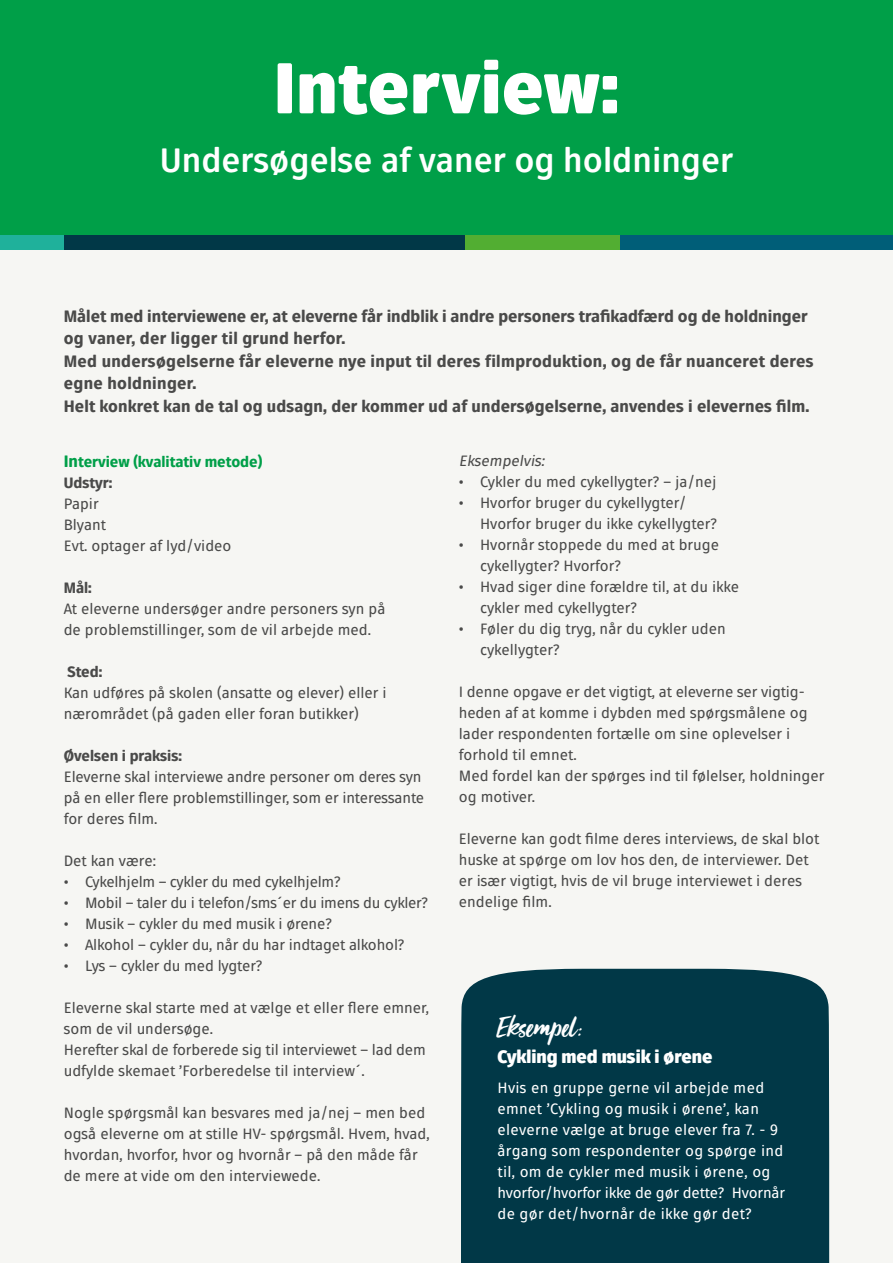
<style>
.page{position:relative;width:893px;height:1263px;background:#fff}
.page>*{position:absolute;margin:0;border:0;box-sizing:border-box;transform-origin:0 0}
.t1{font:900 71.7px "Fuse V.2 Display";letter-spacing:.015em;color:#fff}
.t2{font:700 33.9px "Fuse V.2 Display";color:#fff}
.t3{font:31.5px "Viva Beautiful Pro B";color:#fff}
.t4{font:900 18px "Fuse V.2 Display";color:#fff}
.t5{font:800 16.5px/22.5px "Fuse V.2 Display";letter-spacing:.01em;color:#4a4a49}
.t6{font:15px/21px "Fuse V.2 Display";color:#4a4a49}
.t7{font:15px/21px "Fuse V.2 Display";letter-spacing:.02em;color:#fff}
.t8{font:15px "Fuse V.2 Display";letter-spacing:-.02em;color:#4a4a49}
.t9{font:800 15px/21px "Fuse V.2 Display";color:#009f48}
.t10{font:800 15px "Fuse V.2 Display";color:#4a4a49}
.t11{font:italic 15px "Fuse V.2 Display";color:#4a4a49}
.s1{font-size:16.5px}
.s2{color:#4a4a49}
</style>
<div class="page">
<div style="left:0;top:243px;width:893px;height:1020px;background:#f6f6f3"></div>
<div style="left:0;top:0;width:893px;height:243px;background:#009f48"></div>
<div style="left:443px;top:235px;width:200px;height:15px;background:#52ae32"></div>
<div style="left:620px;top:235px;width:273px;height:15px;background:#005e78"></div>
<div style="left:0;top:235px;width:90px;height:15px;background:#1fb19b"></div>
<div style="left:64px;top:235px;width:400px;height:15px;background:#013847"></div>
<div style="left:461px;top:969px;width:368px;height:294px;background:#013847"></div>
<h1 class="t1" style="left:274px;top:40px;width:346px">Interview:</h1>
<h2 class="t2" style="left:160px;top:139px;width:575px">Undersøgelse af vaner og holdninger</h2>
<p class="t5" style="left:64px;top:305px;width:751px">Målet med interviewene er, at eleverne får indblik i andre personers trafikadfærd og de holdninger og vaner, der ligger til grund herfor.<br>Med undersøgelserne får eleverne nye input til deres filmproduktion, og de får nuanceret deres egne holdninger.<br>Helt konkret kan de tal og udsagn, der kommer ud af undersøgelserne, anvendes i elevernes film.</p>
<p class="t9" style="left:64px;top:452px;width:200px"><span class="s1">In</span>terview (kvalitativ metode)<br><span class="s2">Udstyr:</span></p>
<p class="t6" style="left:64px;top:494px;width:169px">Papir<br>Blyant<br>Evt. optager af lyd/video</p>
<p class="t10" style="left:64px;top:578px;width:30px">Mål:</p>
<p class="t6" style="left:64px;top:599px;width:323px">At eleverne undersøger andre personers syn på de problemstillinger, som de vil arbejde med.</p>
<p class="t10" style="left:67px;top:662px;width:36px">Sted:</p>
<p class="t6" style="left:64px;top:683px;width:324px">Kan udføres på skolen (ansatte og elever) eller i nærområdet (på gaden eller foran butikker)</p>
<p class="t10" style="left:64px;top:746px;width:120px">Øvelsen i praksis:</p>
<p class="t6" style="left:64px;top:767px;width:362px">Eleverne skal interviewe andre personer om deres syn på en eller flere problemstillinger, som er interessante for deres film.</p>
<p class="t6" style="left:64px;top:851px;width:94px">Det kan være:</p>
<p class="t8" style="left:64px;top:873px;width:278px">• Cykelhjelm – cykler du med cykelhjelm?</p>
<p class="t8" style="left:64px;top:894px;width:366px">• Mobil – taler du i telefon/sms´er du imens du cykler?</p>
<p class="t6" style="left:64px;top:914px;width:270px">• Musik – cykler du med musik i ørene?</p>
<p class="t6" style="left:64px;top:935px;width:342px">• Alkohol – cykler du, når du har indtaget alkohol?</p>
<p class="t6" style="left:64px;top:956px;width:200px">• Lys – cykler du med lygter?</p>
<p class="t6" style="left:64px;top:998px;width:367px">Eleverne skal starte med at vælge et eller flere emner, som de vil undersøge.<br>Herefter skal de forberede sig til interviewet – lad dem udfylde skemaet ’Forberedelse til interview´.</p>
<p class="t6" style="left:64px;top:1103px;width:367px">Nogle spørgsmål kan besvares med ja/nej – men bed også eleverne om at stille HV- spørgsmål. Hvem, hvad, hvordan, hvorfor, hvor og hvornår – på den måde får de mere at vide om den interviewede.</p>
<p class="t11" style="left:459px;top:452px;width:87px">Eksempelvis:</p>
<p class="t6" style="left:459px;top:472px;width:259px">• Cykler du med cykellygter? – ja/nej</p>
<p class="t6" style="left:480px;top:493px;width:238px;text-indent:-21px">• Hvorfor bruger du cykellygter/<br>Hvorfor bruger du ikke cykellygter?</p>
<p class="t6" style="left:480px;top:535px;width:241px;text-indent:-21px">• Hvornår stoppede du med at bruge cykellygter? Hvorfor?</p>
<p class="t6" style="left:480px;top:577px;width:260px;text-indent:-21px">• Hvad siger dine forældre til, at du ikke cykler med cykellygter?</p>
<p class="t6" style="left:480px;top:619px;width:247px;text-indent:-21px">• Føler du dig tryg, når du cykler uden cykellygter?</p>
<p class="t6" style="left:459px;top:682px;width:367px">I denne opgave er det vigtigt, at eleverne ser vigtig&shy;heden af at komme i dybden med spørgsmålene og lader respondenten fortælle om sine oplevelser i forhold til emnet.<br>Med fordel kan der spørges ind til følelser, holdninger og motiver.</p>
<p class="t6" style="left:459px;top:829px;width:362px">Eleverne kan godt filme deres interviews, de skal blot huske at spørge om lov hos den, de interviewer. Det er især vigtigt, hvis de vil bruge interviewet i deres endelige film.</p>
<h3 class="t3" style="left:497px;top:1005px;width:86px">Eksempel:</h3>
<p class="t4" style="left:497px;top:1045px;width:216px">Cykling med musik i ørene</p>
<p class="t7" style="left:497px;top:1078px;width:289px">Hvis en gruppe gerne vil arbejde med emnet ’Cykling og musik i ørene’, kan eleverne vælge at bruge elever fra 7. - 9 årgang som respondenter og spørge ind til, om de cykler med musik i ørene, og hvorfor/hvorfor ikke de gør dette? Hvornår de gør det/hvornår de ikke gør det?</p>
</div>
